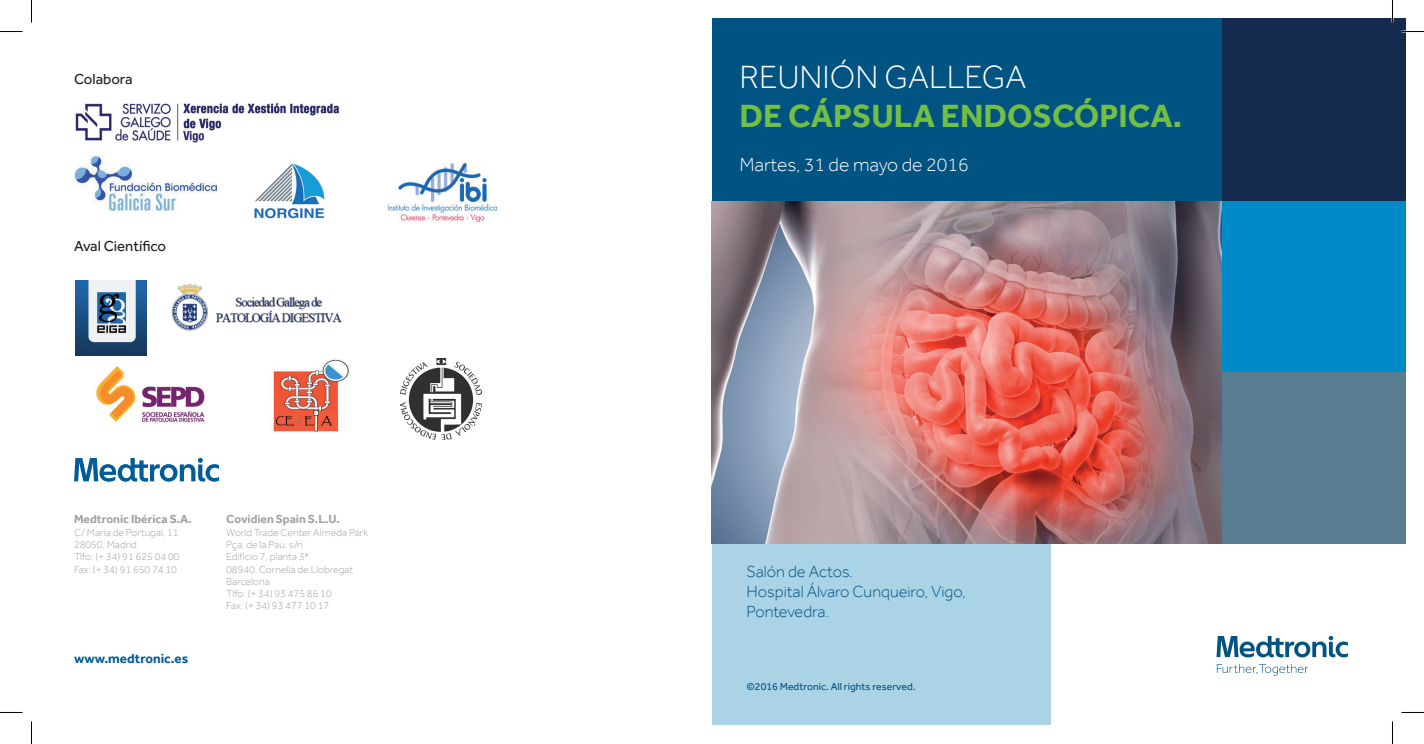
<style>
.page{position:relative;width:1424px;height:744px;background:#fff}
.page>*{position:absolute;margin:0;border:0;box-sizing:border-box;transform-origin:0 0}
.t1{font:700 33px/39.6px "Effra";color:#73bf43}
.t2{font:300 19.5px "Effra";color:#fff}
.t3{font:300 16.5px/19.8px "Effra";color:#015382}
.t4{font:15px "Effra";color:#231f20}
.Address_Head{font:700 13.5px "Effra";color:#005c98}
.Address_Head-2{font:700 12px "Effra";color:#a1a1a5}
.Address_Head-3{font:300 10.5px "Effra";color:#a1a1a5}
.t5{font:10.5px "Effra";color:#015382}
.s1{font-weight:300;color:#fff}
</style>
<div class="page">
<div style="left:712px;top:528px;width:339px;height:196px;background:#abd3e6"></div>
<div style="left:712px;top:19px;width:517px;height:183px;background:#015382"></div>
<svg style="left:1216px;top:635px;width:131px;height:40px"></svg>
<svg style="left:74px;top:457px;width:145px;height:24px"></svg>
<img style="left:712px;top:201px;width:510px;height:342px">
<div style="left:1222px;top:19px;width:183px;height:182px;background:#142a4f"></div>
<div style="left:1222px;top:201px;width:183px;height:171px;background:#008ac7"></div>
<div style="left:1222px;top:372px;width:183px;height:171px;background:#587c91"></div>
<img style="left:75px;top:103px;width:265px;height:39px">
<img style="left:74px;top:155px;width:145px;height:57px">
<img style="left:254px;top:163px;width:71px;height:56px">
<img style="left:387px;top:162px;width:113px;height:61px">
<img style="left:76px;top:280px;width:70px;height:75px">
<img style="left:171px;top:284px;width:171px;height:47px">
<img style="left:96px;top:366px;width:109px;height:56px">
<img style="left:400px;top:358px;width:82px;height:81px">
<img style="left:271px;top:359px;width:78px;height:73px">
<hr style="left:1391px;top:0;width:2px;height:22px;background:#fff">
<svg style="left:0;top:31px;width:22px;height:1px"></svg>
<svg style="left:1401px;top:31px;width:23px;height:1px"></svg>
<svg style="left:0;top:712px;width:22px;height:1px"></svg>
<svg style="left:1401px;top:712px;width:23px;height:1px"></svg>
<svg style="left:31px;top:0;width:1px;height:22px"></svg>
<svg style="left:31px;top:721px;width:1px;height:22px"></svg>
<svg style="left:1392px;top:0;width:1px;height:22px"></svg>
<svg style="left:1392px;top:721px;width:1px;height:22px"></svg>
<p class="t4" style="left:74px;top:70px;width:60px">Colabora</p>
<p class="t4" style="left:74px;top:237px;width:94px">Aval Científico</p>
<p class="Address_Head-2" style="left:74px;top:512px;width:119px">Medtronic Ibérica S.A.</p>
<p class="Address_Head-3" style="left:74px;top:526px;width:106px">C/ María de Portugal, 11</p>
<p class="Address_Head-3" style="left:74px;top:538px;width:64px">28050, Madrid</p>
<p class="Address_Head-3" style="left:74px;top:550px;width:107px">Tlfo: (+ 34) 91 625 04 00</p>
<p class="Address_Head-3" style="left:74px;top:563px;width:104px">Fax: (+ 34) 91 650 74 10</p>
<p class="Address_Head" style="left:74px;top:649px;width:116px">www.medtronic.es</p>
<p class="Address_Head-2" style="left:226px;top:512px;width:115px">Covidien Spain S.L.U.</p>
<p class="Address_Head-3" style="left:226px;top:526px;width:143px">World Trade Center Almeda Park</p>
<p class="Address_Head-3" style="left:226px;top:538px;width:78px">Pça. de la Pau, s/n</p>
<p class="Address_Head-3" style="left:226px;top:550px;width:84px">Edificio 7, planta 3ª</p>
<p class="Address_Head-3" style="left:226px;top:563px;width:128px">08940, Cornellà de Llobregat</p>
<p class="Address_Head-3" style="left:226px;top:575px;width:45px">Barcelona</p>
<p class="Address_Head-3" style="left:226px;top:587px;width:107px">Tlfo: (+ 34) 93 475 86 10</p>
<p class="Address_Head-3" style="left:226px;top:600px;width:104px">Fax: (+ 34) 93 477 10 17</p>
<p class="t1" style="left:739px;top:56px;width:444px"><span class="s1">REUNIÓN GALLEGA<br></span>DE CÁPSULA ENDOSCÓPICA.</p>
<p class="t2" style="left:739px;top:153px;width:231px">Martes, 31 de mayo de 2016</p>
<p class="t3" style="left:746px;top:561px;width:108px">Salón de Actos.</p>
<p class="t3" style="left:746px;top:581px;width:221px">Hospital Álvaro Cunqueiro, Vigo,<br>Pontevedra.</p>
<p class="t5" style="left:746px;top:679px;width:171px">©2016 Medtronic. All rights reserved.</p>
</div>
